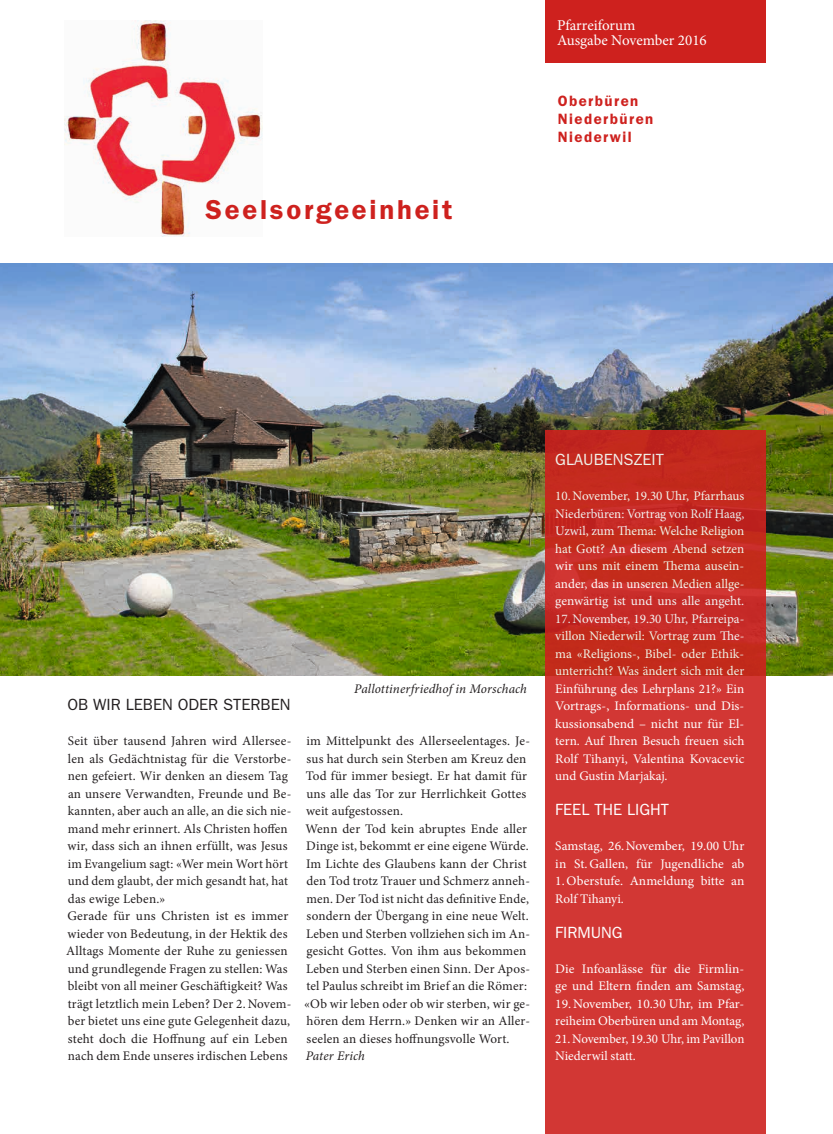
<style>
.page{position:relative;width:833px;height:1134px;background:#fff}
.page>*{position:absolute;margin:0;border:0;box-sizing:border-box;transform-origin:0 0}
.t1{font:600 27.5px "ITC Franklin Gothic Std";letter-spacing:.1em;color:#ce211e}
.t2{font:16.25px "ITC Franklin Gothic Std";color:#fff}
.t3{font:16.25px "ITC Franklin Gothic Std";color:#231f20}
.t4{font:15px/15px "Minion Pro";color:#fff}
.t5{font:600 15px/18px "ITC Franklin Gothic Std";letter-spacing:.1em;color:#ce211e}
.t6{font:13.12px/17.5px "Minion Pro";letter-spacing:.015em;color:#231f20}
.t7{font:13.12px/17.5px "Minion Pro";color:#fff;text-align:justify}
.t8{font:italic 13.12px "Minion Pro";letter-spacing:.01em;color:#231f20}
</style>
<div class="page">
<img style="left:0;top:264px;width:833px;height:411px">
<img style="left:65px;top:20px;width:197px;height:217px">
<div style="left:544px;top:0;width:221px;height:63px;background:#ce211e"></div>
<svg style="left:544px;top:430px;width:221px;height:704px;background:#cd332d"></svg>
<h1 class="t1" style="left:206px;top:193px;width:248px">Seelsorgeeinheit</h1>
<p class="t4" style="left:557px;top:18px;width:151px">Pfarreiforum<br>Ausgabe November 2016</p>
<p class="t5" style="left:557px;top:92px;width:97px">Oberbüren<br>Niederbüren<br>Niederwil</p>
<p class="t8" style="left:354px;top:680px;width:174px">Pallottinerfriedhof in Morschach</p>
<p class="t3" style="left:67px;top:695px;width:224px">OB WIR LEBEN ODER STERBEN</p>
<p class="t6" style="left:66px;top:732px;width:227px">Seit über tausend Jahren wird Allersee&shy;len als Gedächtnistag für die Verstorbe&shy;nen gefeiert. Wir denken an diesem Tag an unsere Verwandten, Freunde und Be&shy;kannten, aber auch an alle, an die sich nie&shy;mand mehr erinnert. Als Christen hoffen wir, dass sich an ihnen erfüllt, was Jesus im Evangelium sagt: «Wer mein Wort hört und dem glaubt, der mich gesandt hat, hat das ewige Leben.»<br>Gerade für uns Christen ist es immer wieder von Bedeutung, in der Hektik des Alltags Momente der Ruhe zu geniessen und grundlegende Fragen zu stellen: Was bleibt von all meiner Geschäftigkeit? Was trägt letztlich mein Leben? Der 2. Novem&shy;ber bietet uns eine gute Gelegenheit dazu, steht doch die Hoffnung auf ein Leben nach dem Ende unseres irdischen Lebens</p>
<p class="t6" style="left:304px;top:732px;width:227px">im Mittelpunkt des Allerseelentages. Je&shy;sus hat durch sein Sterben am Kreuz den Tod für immer besiegt. Er hat damit für uns alle das Tor zur Herrlichkeit Gottes weit aufgestossen.<br>Wenn der Tod kein abruptes Ende aller Dinge ist, bekommt er eine eigene Würde.<br>Im Lichte des Glaubens kann der Christ den Tod trotz Trauer und Schmerz anneh&shy;men. Der Tod ist nicht das definitive Ende, sondern der Übergang in eine neue Welt.<br>Leben und Sterben vollziehen sich im An&shy;gesicht Gottes. Von ihm aus bekommen Leben und Sterben einen Sinn. Der Apos&shy;tel Paulus schreibt im Brief an die Römer: «Ob wir leben oder ob wir sterben, wir ge&shy;hören dem Herrn.» Denken wir an Aller&shy;seelen an dieses hoffnungsvolle Wort.</p>
<p class="t8" style="left:306px;top:1047px;width:61px">Pater Erich</p>
<p class="t2" style="left:555px;top:450px;width:110px">GLAUBENSZEIT</p>
<p class="t7" style="left:555px;top:487px;width:191px">10.November, 19.30 Uhr, Pfarrhaus Niederbüren: Vortrag von Rolf Haag, Uzwil, zum Thema: Welche Religion hat Gott? An diesem Abend setzen wir uns mit einem Thema ausein&shy;ander, das in unseren Medien allge&shy;genwärtig ist und uns alle angeht.<br>17.November, 19.30 Uhr, Pfarreipa&shy;villon Niederwil: Vortrag zum The&shy;ma «Religions-, Bibel- oder Ethik&shy;unterricht? Was ändert sich mit der Einführung des Lehrplans 21?» Ein Vortrags-, Informations- und Dis&shy;kussionsabend – nicht nur für El&shy;tern. Auf Ihren Besuch freuen sich Rolf Tihanyi, Valentina Kovacevic und Gustin Marjakaj.</p>
<p class="t2" style="left:555px;top:800px;width:115px">FEEL THE LIGHT</p>
<p class="t7" style="left:555px;top:837px;width:190px">Samstag, 26.November, 19.00 Uhr in St.Gallen, für Jugendliche ab 1.Oberstufe. Anmeldung bitte an Rolf Tihanyi.</p>
<p class="t2" style="left:555px;top:923px;width:69px">FIRMUNG</p>
<p class="t7" style="left:555px;top:960px;width:191px">Die Infoanlässe für die Firmlin&shy;ge und Eltern finden am Samstag, 19.November, 10.30 Uhr, im Pfar&shy;reiheim Oberbüren und am Montag, 21.November, 19.30 Uhr, im Pavillon Niederwil statt.</p>
</div>
